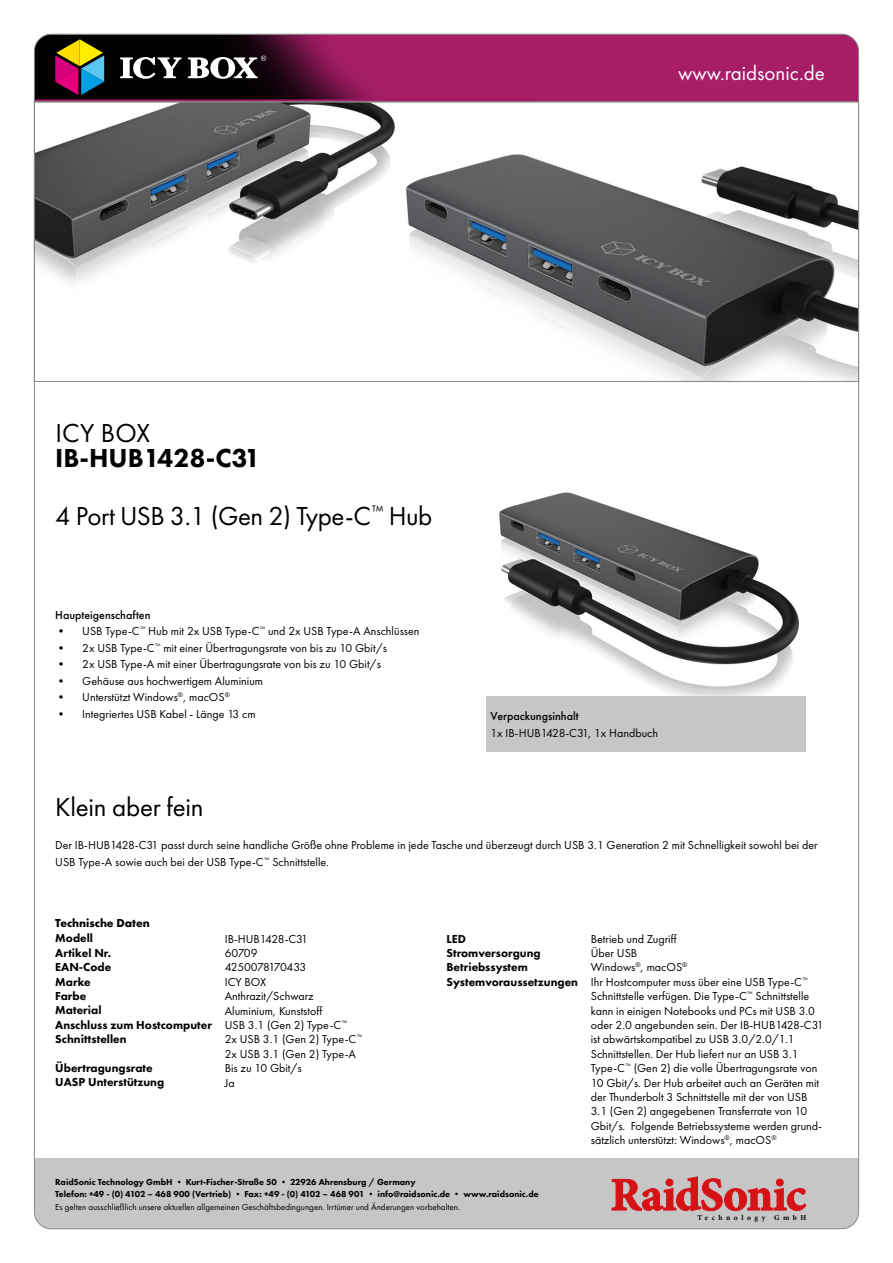
<style>
.page{position:relative;width:893px;height:1263px;background:#fff}
.page>*{position:absolute;margin:0;border:0;box-sizing:border-box;transform-origin:0 0}
.Titel_icybox{font:27px "Futura PT";letter-spacing:-.02em;color:#000}
.Produktname{font:800 27px "Futura PT";color:#000}
.fließtext{font:27px "Futura PT";letter-spacing:-.01em;color:#000}
.t1{font:21px "Futura PT";color:#fff}
.Technische_Daten_dün{font:12px/14.4px "Futura PT";color:#000}
.fließtext-2{font:12px/16.5px "Futura PT";color:#000}
.Technische_daten_fet{font:800 12px "Futura PT";color:#000}
.t2{font:500 12px "Futura PT";color:#000}
.t3{font:700 12px "Futura PT";color:#000}
.Technische_Daten_dün-2{font:12px "Futura PT";letter-spacing:-.05em;color:#000}
.Fuß{font:800 9px "Futura PT";color:#000}
.Fuß-2{font:9px "Futura PT";color:#000}
.t4{font:700 7.5px "Minion Pro";letter-spacing:.47em;color:#000}
</style>
<div class="page">
<svg style="left:36px;top:102px;width:821px;height:280px"></svg>
<img style="left:499px;top:492px;width:300px;height:204px">
<div style="left:34px;top:1159px;width:825px;height:70px;background:#c6c6c6"></div>
<svg style="left:612px;top:1176px;width:194px;height:35px"></svg>
<svg style="left:34px;top:34px;width:825px;height:68px;background:#811a52"></svg>
<svg style="left:120px;top:56px;width:146px;height:23px"></svg>
<svg style="left:55px;top:39px;width:49px;height:56px;background:#755b4f"></svg>
<div style="left:486px;top:696px;width:320px;height:55px;background:#c6c6c6"></div>
<p class="t1" style="left:678px;top:60px;width:148px">www.raidsonic.de</p>
<p class="Titel_icybox" style="left:55px;top:417px;width:96px">ICY BOX</p>
<p class="Produktname" style="left:55px;top:441px;width:207px">IB-HUB1428-C31</p>
<p class="Titel_icybox" style="left:55px;top:499px;width:379px">4 Port USB 3.1 (Gen 2) Type-C<sup>™</sup> Hub</p>
<p class="t2" style="left:55px;top:607px;width:97px">Haupteigenschaften</p>
<p class="Technische_Daten_dün" style="left:55px;top:624px;width:366px">• USB Type-C<sup>™</sup> Hub mit 2x USB Type-C<sup>™</sup> und 2x USB Type-A Anschlüssen</p>
<p class="Technische_Daten_dün" style="left:55px;top:640px;width:333px">• 2x USB Type-C<sup>™</sup> mit einer Übertragungsrate von bis zu 10 Gbit/s</p>
<p class="Technische_Daten_dün" style="left:55px;top:657px;width:327px">• 2x USB Type-A mit einer Übertragungsrate von bis zu 10 Gbit/s</p>
<p class="Technische_Daten_dün" style="left:55px;top:673px;width:209px">• Gehäuse aus hochwertigem Aluminium</p>
<p class="Technische_Daten_dün" style="left:55px;top:690px;width:176px">• Unterstützt Windows<sup>®</sup>, macOS<sup>®</sup></p>
<p class="Technische_Daten_dün" style="left:55px;top:706px;width:202px">• Integriertes USB Kabel - Länge 13 cm</p>
<p class="t2" style="left:490px;top:709px;width:90px">Verpackungsinhalt</p>
<p class="Technische_Daten_dün" style="left:490px;top:725px;width:169px">1x IB-HUB1428-C31, 1x Handbuch</p>
<p class="fließtext" style="left:55px;top:791px;width:150px">Klein aber fein</p>
<p class="fließtext-2" style="left:55px;top:837px;width:764px">Der IB-HUB1428-C31 passt durch seine handliche Größe ohne Probleme in jede Tasche und überzeugt durch USB 3.1 Generation 2 mit Schnelligkeit sowohl bei der<br>USB Type-A sowie auch bei der USB Type-C<sup>™</sup> Schnittstelle.</p>
<p class="t3" style="left:55px;top:915px;width:96px">Technische Daten</p>
<p class="Technische_daten_fet" style="left:55px;top:931px;width:39px">Modell</p>
<p class="Technische_daten_fet" style="left:55px;top:945px;width:57px">Artikel Nr.</p>
<p class="Technische_daten_fet" style="left:55px;top:960px;width:58px">EAN-Code</p>
<p class="Technische_daten_fet" style="left:55px;top:974px;width:37px">Marke</p>
<p class="Technische_daten_fet" style="left:55px;top:988px;width:32px">Farbe</p>
<p class="Technische_daten_fet" style="left:55px;top:1003px;width:48px">Material</p>
<p class="Technische_daten_fet" style="left:55px;top:1017px;width:158px">Anschluss zum Hostcomputer</p>
<p class="Technische_daten_fet" style="left:55px;top:1032px;width:73px">Schnittstellen</p>
<p class="Technische_daten_fet" style="left:55px;top:1060px;width:99px">Übertragungsrate</p>
<p class="Technische_daten_fet" style="left:55px;top:1075px;width:110px">UASP Unterstützung</p>
<p class="Technische_Daten_dün" style="left:225px;top:931px;width:85px">IB-HUB1428-C31</p>
<p class="Technische_Daten_dün" style="left:225px;top:946px;width:34px">60709</p>
<p class="Technische_Daten_dün-2" style="left:225px;top:960px;width:83px">4250078170433</p>
<p class="Technische_Daten_dün" style="left:225px;top:974px;width:43px">ICY BOX</p>
<p class="Technische_Daten_dün" style="left:225px;top:989px;width:91px">Anthrazit/Schwarz</p>
<p class="Technische_Daten_dün" style="left:225px;top:1003px;width:99px">Aluminium, Kunststoff</p>
<p class="Technische_Daten_dün" style="left:225px;top:1018px;width:124px">USB 3.1 (Gen 2) Type-C<sup>™</sup></p>
<p class="Technische_Daten_dün" style="left:225px;top:1032px;width:139px">2x USB 3.1 (Gen 2) Type-C<sup>™</sup></p>
<p class="Technische_Daten_dün" style="left:225px;top:1046px;width:133px">2x USB 3.1 (Gen 2) Type-A</p>
<p class="Technische_Daten_dün" style="left:225px;top:1061px;width:79px">Bis zu 10 Gbit/s</p>
<p class="Technische_Daten_dün" style="left:225px;top:1075px;width:11px">Ja</p>
<p class="Technische_daten_fet" style="left:446px;top:931px;width:21px">LED</p>
<p class="Technische_daten_fet" style="left:446px;top:945px;width:96px">Stromversorgung</p>
<p class="Technische_daten_fet" style="left:446px;top:960px;width:83px">Betriebssystem</p>
<p class="Technische_daten_fet" style="left:446px;top:974px;width:133px">Systemvoraussetzungen</p>
<p class="Fuß" style="left:55px;top:1176px;width:362px">RaidSonic Technology GmbH • Kurt-Fischer-Straße 50 • 22926 Ahrensburg / Germany</p>
<p class="Fuß" style="left:55px;top:1188px;width:485px">Telefon: +49 - (0) 4102 – 468 900 (Vertrieb) • Fax: +49 - (0) 4102 – 468 901 • info@raidsonic.de • www.raidsonic.de</p>
<p class="Fuß-2" style="left:55px;top:1202px;width:406px">Es gelten ausschließlich unsere aktuellen allgemeinen Geschäftsbedingungen. Irrtümer und Änderungen vorbehalten.</p>
<p class="Technische_Daten_dün" style="left:591px;top:931px;width:87px">Betrieb und Zugriff</p>
<p class="Technische_Daten_dün" style="left:591px;top:946px;width:48px">Über USB</p>
<p class="Technische_Daten_dün" style="left:591px;top:960px;width:98px">Windows<sup>®</sup>, macOS<sup>®</sup></p>
<p class="Technische_Daten_dün" style="left:591px;top:974px;width:234px">Ihr Hostcomputer muss über eine USB Type-C<sup>™ </sup>Schnittstelle verfügen. Die Type-C<sup>™</sup> Schnittstelle kann in einigen Notebooks und PCs mit USB 3.0 oder 2.0 angebunden sein. Der IB-HUB1428-C31 ist abwärtskompatibel zu USB 3.0/2.0/1.1<br>Schnittstellen. Der Hub liefert nur an USB 3.1<br>Type-C<sup>™</sup> (Gen 2) die volle Übertragungsrate von 10 Gbit/s. Der Hub arbeitet auch an Geräten mit der Thunderbolt 3 Schnittstelle mit der von USB 3.1 (Gen 2) angegebenen Transferrate von 10<br>Gbit/s. Folgende Betriebssysteme werden grund&shy;sätzlich unterstützt: Windows<sup>®</sup>, macOS<sup>®</sup></p>
<p class="t4" style="left:697px;top:1212px;width:110px">Technology GmbH</p>
</div>
